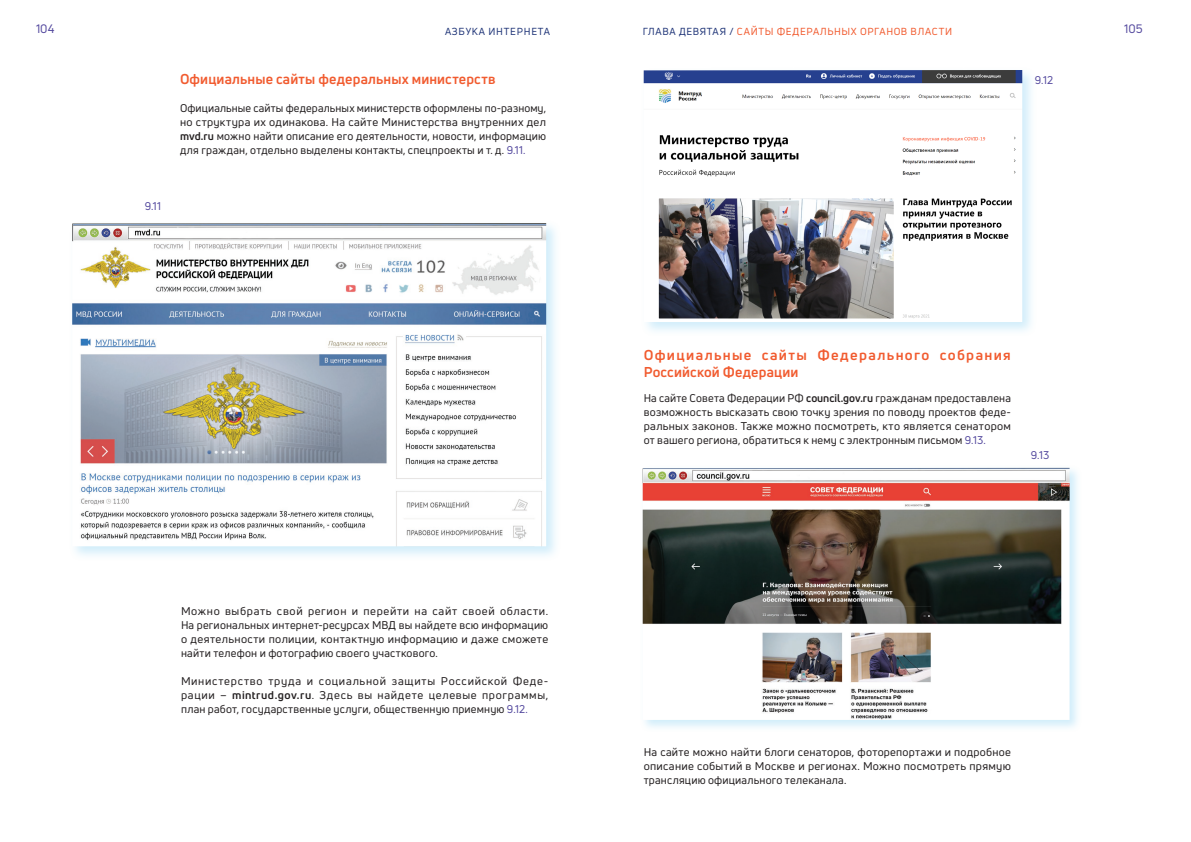
<style>
.page{position:relative;width:1191px;height:842px;background:#fff}
.page>*{position:absolute;margin:0;border:0;box-sizing:border-box;transform-origin:0 0}
.ZAGOLOVOK_SMALL{font:700 14px/17px "Uni Neue";letter-spacing:.09em;color:#f15b2f}
.ZAGOLOVOK_SMALL-2{font:700 14px "Uni Neue";letter-spacing:.02em;color:#f15b2f}
.t1{font:12px "Uni Neue";letter-spacing:-.005em;color:#54499e}
.nabor{font:11px/14px "Uni Neue";letter-spacing:.02em;color:#231f20;text-align:justify}
.nabor-2{font:11px "Uni Neue";color:#54499e}
.t2{font:10px "Uni Neue";letter-spacing:.06em;color:#f15b2f}
.t3{font:10px "Uni Neue";letter-spacing:.075em;color:#203578}
.s1{color:#203578}
.s2{font-weight:700}
.s3{color:#54499e}
</style>
<div class="page">
<div style="left:640px;top:67px;width:397px;height:270px;background:#7cccf2;opacity:.35"></div>
<img style="left:643px;top:70px;width:379px;height:252px">
<div style="left:640px;top:465px;width:442px;height:268px;background:#7cccf2;opacity:.35"></div>
<img style="left:642px;top:468px;width:427px;height:252px">
<div style="left:69px;top:220px;width:492px;height:341px;background:#7cccf2;opacity:.35"></div>
<img style="left:72px;top:223px;width:474px;height:323px">
<p class="t1" style="left:36px;top:21px;width:20px">104</p>
<p class="t3" style="left:445px;top:25px;width:106px">АЗБУКА ИНТЕРНЕТА</p>
<p class="t1" style="left:1124px;top:21px;width:20px">105</p>
<p class="t2" style="left:642px;top:26px;width:311px"><span class="s1">ГЛАВА ДЕВЯТАЯ /</span> САЙТЫ ФЕДЕРАЛЬНЫХ ОРГАНОВ ВЛАСТИ</p>
<p class="nabor-2" style="left:145px;top:199px;width:18px">9.11</p>
<p class="ZAGOLOVOK_SMALL-2" style="left:180px;top:70px;width:317px">Официальные сайты федеральных министерств</p>
<p class="nabor" style="left:180px;top:100px;width:367px">Официальные сайты федеральных министерств оформлены по-разному, но структура их одинакова. На сайте Министерства внутренних дел <span class="s2">mvd.ru</span> можно найти описание его деятельности, новости, информацию для граждан, отдельно выделены контакты, спецпроекты и т. д. <span class="s3">9.11.</span></p>
<p class="nabor" style="left:181px;top:604px;width:369px">Можно выбрать свой регион и перейти на сайт своей области.<br>На региональных интернет-ресурсах МВД вы найдете всю информацию о деятельности полиции, контактную информацию и даже сможете найти телефон и фотографию своего участкового.</p>
<p class="nabor" style="left:181px;top:674px;width:369px">Министерство труда и социальной защиты Российской Феде&shy;рации – <span class="s2">mintrud.gov.ru</span>. Здесь вы найдете целевые программы, план работ, государственные услуги, общественную приемную <span class="s3">9.12.</span></p>
<p class="nabor-2" style="left:1034px;top:73px;width:20px">9.12</p>
<p class="ZAGOLOVOK_SMALL" style="left:643px;top:346px;width:369px">Официальные сайты Федерального собрания<br>Российской Федерации</p>
<p class="nabor" style="left:643px;top:390px;width:369px">На сайте Совета Федерации РФ <span class="s2">council.gov.ru</span> гражданам предоставлена возможность высказать свою точку зрения по поводу проектов феде&shy;ральных законов. Также можно посмотреть, кто является сенатором от вашего региона, обратиться к нему с электронным письмом <span class="s3">9.13.</span></p>
<p class="nabor-2" style="left:1030px;top:448px;width:20px">9.13</p>
<p class="nabor" style="left:643px;top:745px;width:369px">На сайте можно найти блоги сенаторов, фоторепортажи и подробное описание событий в Москве и регионах. Можно посмотреть прямую трансляцию официального телеканала.</p>
</div>
